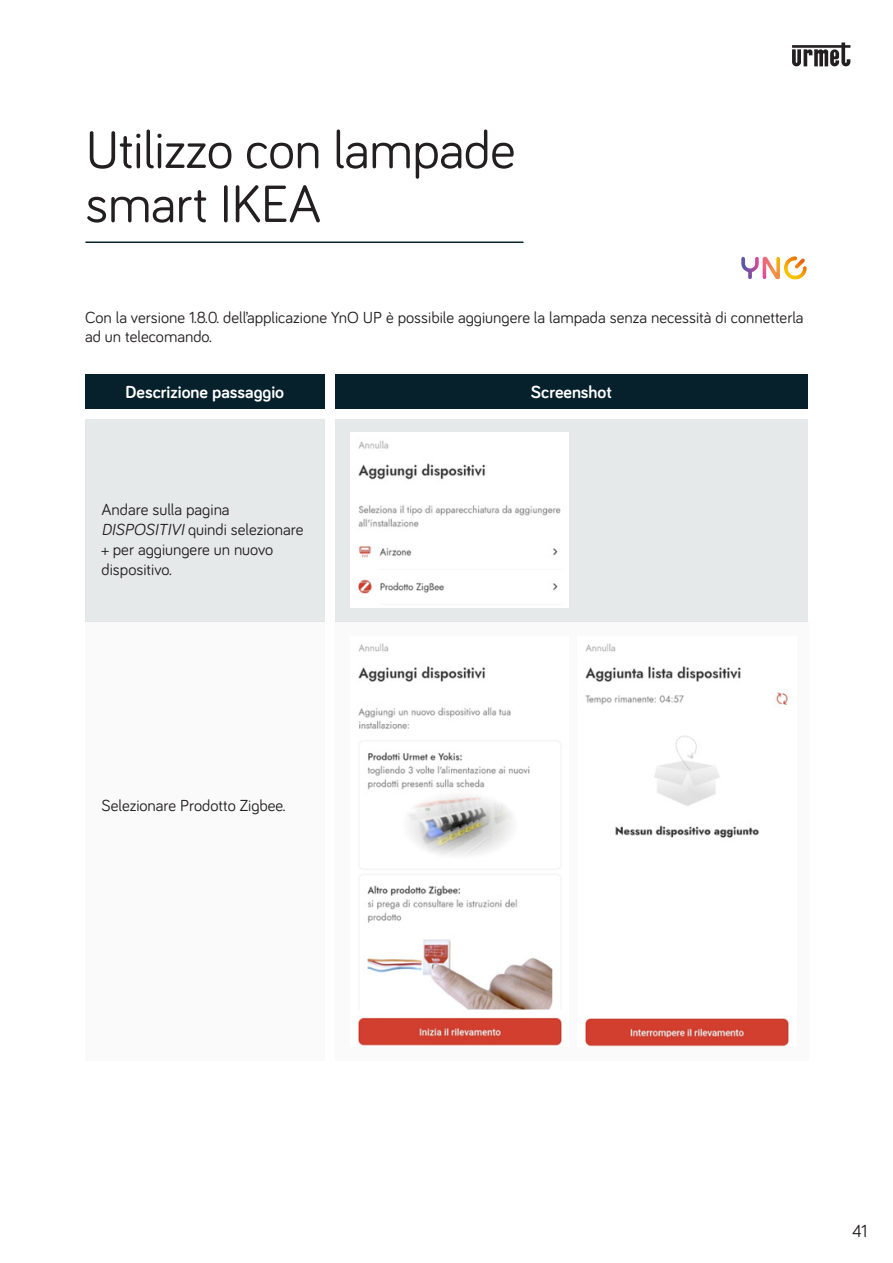
<style>
.page{position:relative;width:893px;height:1263px;background:#fff}
.page>*{position:absolute;margin:0;border:0;box-sizing:border-box;transform-origin:0 0}
.body{font:54px/54px "Bariol";letter-spacing:-.01em;color:#231f20}
.t1{font:700 18px "Bariol";color:#fff}
.t2{font:18px "Bariol";color:#231f20}
.body-2{font:16.5px/19.8px "Bariol";color:#231f20}
.s1{font-style:italic}
</style>
<div class="page">
<svg style="left:792px;top:43px;width:58px;height:23px"></svg>
<div style="left:85px;top:622px;width:240px;height:439px;background:#fafafa"></div>
<div style="left:335px;top:622px;width:473px;height:439px;background:#fafafa"></div>
<hr style="left:85px;top:241px;width:438px;height:2px;background:#06212c">
<img style="left:763px;top:257px;width:17px;height:22px">
<img style="left:784px;top:256px;width:23px;height:23px">
<img style="left:741px;top:256px;width:18px;height:23px">
<svg style="left:795px;top:259px;width:10px;height:10px"></svg>
<img style="left:358px;top:643px;width:204px;height:403px">
<img style="left:585px;top:643px;width:204px;height:404px">
<div style="left:85px;top:375px;width:240px;height:34px;background:#06212c"></div>
<div style="left:335px;top:375px;width:473px;height:34px;background:#06212c"></div>
<div style="left:85px;top:419px;width:240px;height:203px;background:#e6e9ea"></div>
<div style="left:335px;top:419px;width:473px;height:203px;background:#e6e9ea"></div>
<img style="left:350px;top:432px;width:219px;height:176px">
<p class="body" style="left:85px;top:120px;width:432px">Utilizzo con lampade smart IKEA</p>
<p class="body-2" style="left:85px;top:306px;width:720px">Con la versione 1.8.0. dell’applicazione YnO UP è possibile aggiungere la lampada senza necessità di connetterla ad un telecomando.</p>
<p class="t1" style="left:126px;top:379px;width:160px">Descrizione passaggio</p>
<p class="t1" style="left:531px;top:379px;width:83px">Screenshot</p>
<p class="body-2" style="left:101px;top:499px;width:203px">Andare sulla pagina<br><span class="s1">DISPOSITIVI</span> quindi selezionare + per aggiungere un nuovo dispositivo.</p>
<p class="body-2" style="left:101px;top:795px;width:186px">Selezionare Prodotto Zigbee.</p>
<p class="t2" style="left:852px;top:1219px;width:17px">41</p>
</div>
